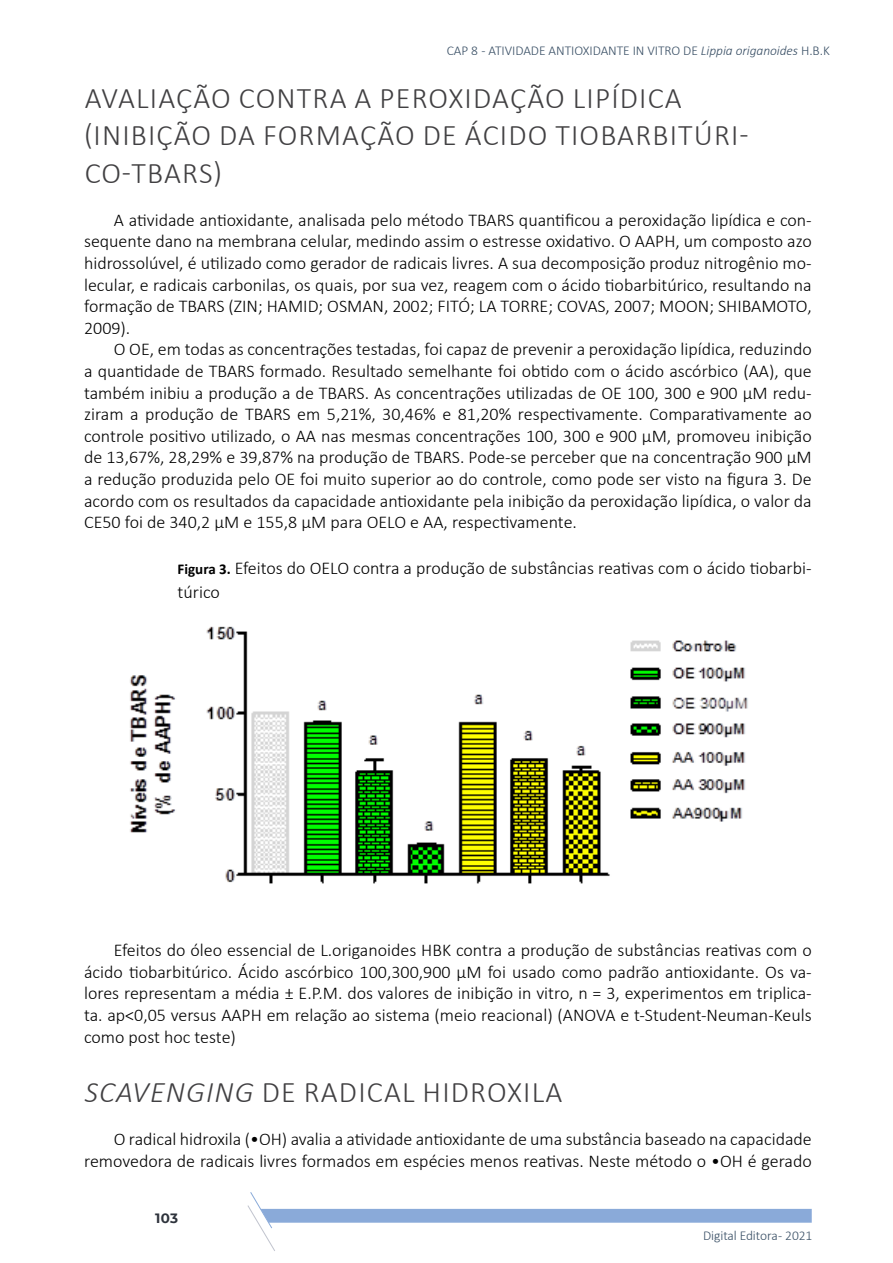
<style>
.page{position:relative;width:893px;height:1263px;background:#fff}
.page>*{position:absolute;margin:0;border:0;box-sizing:border-box;transform-origin:0 0}
.t1{font:300 30px/37.5px "Calibri";letter-spacing:.04em;color:#414042}
.t2{font:300 18px/21.6px "Calibri";color:#000;text-align:justify}
.t3{font:300 13.5px "Calibri";letter-spacing:-.005em;color:#384e64}
.t4{font:700 13.5px "Montserrat";color:#2e333c}
.s1{font-style:italic}
.s2{font-weight:700;font-size:15px}
</style>
<div class="page">
<img style="left:130px;top:626px;width:618px;height:258px">
<svg style="left:247px;top:1192px;width:565px;height:59px"></svg>
<p class="t3" style="left:447px;top:42px;width:384px">CAP 8 - ATIVIDADE ANTIOXIDANTE IN VITRO DE <span class="s1">Lippia origanoides</span> H.B.K</p>
<h1 class="t1" style="left:84px;top:79px;width:666px">AVALIAÇÃO CONTRA A PEROXIDAÇÃO LIPÍDICA (INIBIÇÃO DA FORMAÇÃO DE ÁCIDO TIOBARBITÚRI-<br>CO-TBARS)</h1>
<p class="t2" style="left:84px;top:209px;width:729px;text-indent:30px">A atividade antioxidante, analisada pelo método TBARS quantificou a peroxidação lipídica e con&shy;sequente dano na membrana celular, medindo assim o estresse oxidativo. O AAPH, um composto azo hidrossolúvel, é utilizado como gerador de radicais livres. A sua decomposição produz nitrogênio mo&shy;lecular, e radicais carbonilas, os quais, por sua vez, reagem com o ácido tiobarbitúrico, resultando na formação de TBARS (ZIN; HAMID; OSMAN, 2002; FITÓ; LA TORRE; COVAS, 2007; MOON; SHIBAMOTO, 2009).</p>
<p class="t2" style="left:84px;top:338px;width:729px;text-indent:30px">O OE, em todas as concentrações testadas, foi capaz de prevenir a peroxidação lipídica, reduzindo a quantidade de TBARS formado. Resultado semelhante foi obtido com o ácido ascórbico (AA), que também inibiu a produção a de TBARS. As concentrações utilizadas de OE 100, 300 e 900 µM redu&shy;ziram a produção de TBARS em 5,21%, 30,46% e 81,20% respectivamente. Comparativamente ao controle positivo utilizado, o AA nas mesmas concentrações 100, 300 e 900 µM, promoveu inibição de 13,67%, 28,29% e 39,87% na produção de TBARS. Pode-se perceber que na concentração 900 µM a redução produzida pelo OE foi muito superior ao do controle, como pode ser visto na figura 3. De acordo com os resultados da capacidade antioxidante pela inibição da peroxidação lipídica, o valor da CE50 foi de 340,2 µM e 155,8 µM para OELO e AA, respectivamente.</p>
<p class="t2" style="left:178px;top:556px;width:635px;line-height:24px"><span class="s2">Figura 3.</span> Efeitos do OELO contra a produção de substâncias reativas com o ácido tiobarbi&shy;túrico</p>
<p class="t2" style="left:84px;top:939px;width:729px;text-indent:30px">Efeitos do óleo essencial de L.origanoides HBK contra a produção de substâncias reativas com o ácido tiobarbitúrico. Ácido ascórbico 100,300,900 µM foi usado como padrão antioxidante. Os va&shy;lores representam a média ± E.P.M. dos valores de inibição in vitro, n = 3, experimentos em triplica&shy;ta. ap&lt;0,05 versus AAPH em relação ao sistema (meio reacional) (ANOVA e t-Student-Neuman-Keuls como post hoc teste)</p>
<h1 class="t1" style="left:85px;top:1073px;width:479px"><span class="s1">SCAVENGING</span> DE RADICAL HIDROXILA</h1>
<p class="t2" style="left:84px;top:1128px;width:729px;text-align:right">O radical hidroxila (•OH) avalia a atividade antioxidante de uma substância baseado na capacidade removedora de radicais livres formados em espécies menos reativas. Neste método o •OH é gerado</p>
<p class="t4" style="left:155px;top:1208px;width:24px">103</p>
<p class="t3" style="left:703px;top:1227px;width:111px">Digital Editora - 2021</p>
</div>
